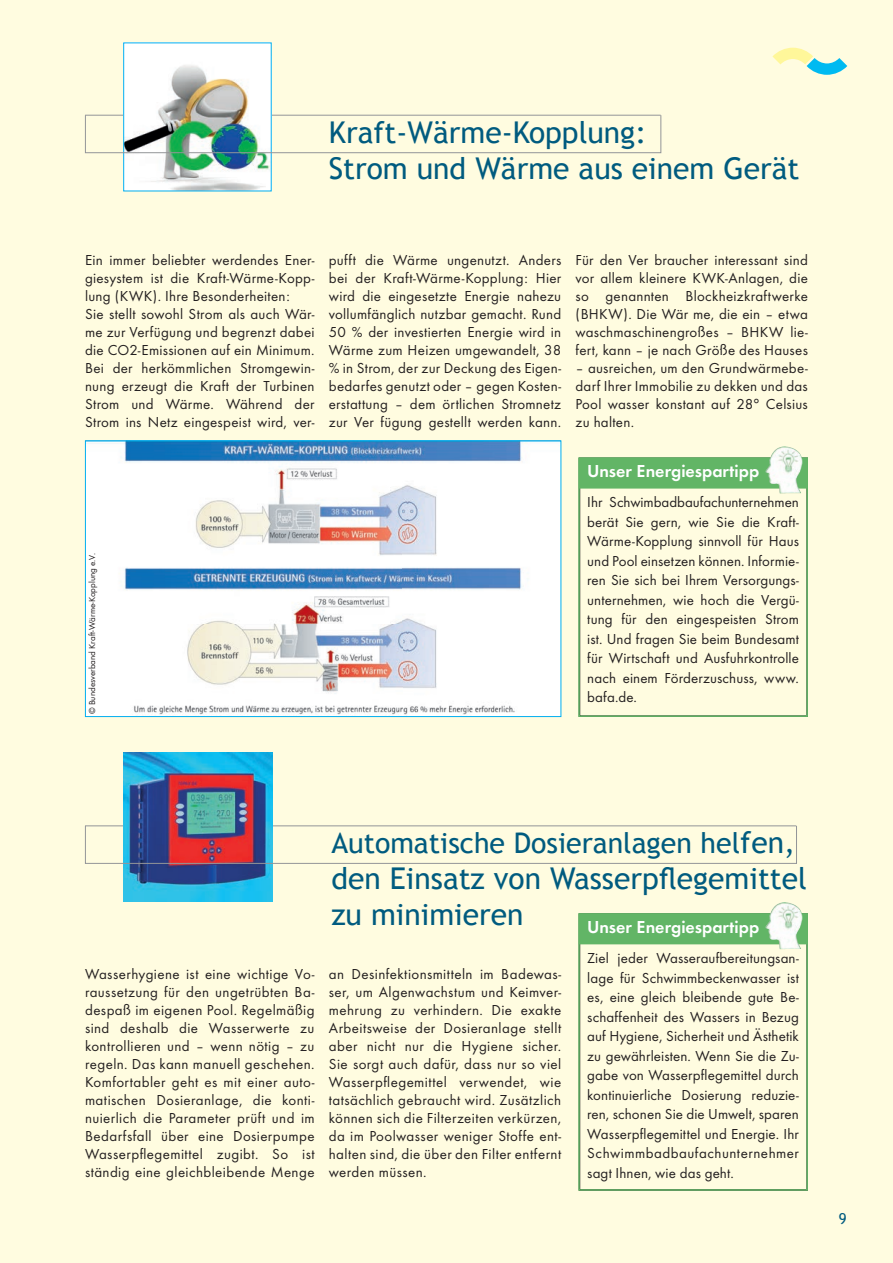
<style>
.page{position:relative;width:893px;height:1263px;background:#fffce0}
.page>*{position:absolute;margin:0;border:0;box-sizing:border-box;transform-origin:0 0}
.t1{font:30px/36px "Trebuchet MS";color:#005b7f}
.t2{font:28.5px "Trebuchet MS";color:#005b7f}
.t3{font:600 18px "Futura T";color:#fff}
.t4{font:15px/18px "Futura T";letter-spacing:.015em;color:#231f20;text-align:justify}
.t5{font:15px "Trebuchet MS";color:#005b7f}
.t6{font:9px "Futura T";color:#231f20}
.s1{font-size:30px}
</style>
<div class="page">
<svg style="left:772px;top:48px;width:75px;height:27px"></svg>
<div style="left:124px;top:43px;width:147px;height:148px;background:#fff"></div>
<img style="left:125px;top:65px;width:145px;height:124px">
<div style="left:85px;top:115px;width:576px;height:38px;border:1px solid #939598"></div>
<img style="left:123px;top:753px;width:149px;height:148px">
<div style="left:85px;top:825px;width:712px;height:39px;border:1px solid #939598"></div>
<div style="left:579px;top:458px;width:228px;height:30px;background:#62b566"></div>
<div style="left:579px;top:457px;width:229px;height:32px;border:2px solid #62b566"></div>
<div style="left:578px;top:457px;width:230px;height:260px;border:2px solid #62b566"></div>
<img style="left:765px;top:446px;width:37px;height:47px">
<div style="left:579px;top:914px;width:228px;height:30px;background:#62b566"></div>
<div style="left:578px;top:913px;width:230px;height:278px;border:2px solid #62b566"></div>
<img style="left:765px;top:902px;width:37px;height:47px">
<img style="left:87px;top:442px;width:472px;height:273px">
<div style="left:85px;top:440px;width:476px;height:277px;border:1px solid #00aeef"></div>
<h1 class="t1" style="left:329px;top:115px;width:472px">Kraft-Wärme-Kopplung:<br>Strom und Wärme aus einem Gerät</h1>
<p class="t4" style="left:85px;top:251px;width:231px;text-align:left">Ein immer beliebter werdendes Ener&shy;giesystem ist die Kraft-Wärme-Kopp&shy;lung (KWK). Ihre Besonderheiten:<br>Sie stellt sowohl Strom als auch Wär&shy;me zur Verfügung und begrenzt dabei die CO2-Emissionen auf ein Minimum.<br>Bei der herkömmlichen Stromgewin&shy;nung erzeugt die Kraft der Turbinen Strom und Wärme. Während der Strom ins Netz eingespeist wird, ver-</p>
<p class="t4" style="left:329px;top:251px;width:234px">pufft die Wärme ungenutzt. Anders bei der Kraft-Wärme-Kopplung: Hier wird die eingesetzte Energie nahezu vollumfänglich nutzbar gemacht. Rund 50 % der investierten Energie wird in Wärme zum Heizen umgewandelt, 38 % in Strom, der zur Deckung des Eigen&shy;bedarfes genutzt oder – gegen Kosten&shy;erstattung – dem örtlichen Stromnetz zur Ver fügung gestellt werden kann.</p>
<p class="t6" style="left:87px;top:714px;width:163px;rotate:-90deg">© Bundesverband Kraft-Wärme-Kopplung e.V.</p>
<p class="t4" style="left:575px;top:251px;width:234px">Für den Ver braucher interessant sind vor allem kleinere KWK-Anlagen, die so genannten Blockheizkraftwerke (BHKW). Die Wär me, die ein – etwa waschmaschinengroßes – BHKW lie&shy;fert, kann – je nach Größe des Hauses</p>
<p class="t4" style="left:575px;top:359px;width:234px">– ausreichen, um den Grundwärmebe&shy;darf Ihrer Immobilie zu dekken und das Pool wasser konstant auf 28° Celsius zu halten.</p>
<p class="t3" style="left:587px;top:460px;width:174px">Unser Energiespartipp</p>
<p class="t4" style="left:587px;top:492px;width:213px;line-height:19.5px">Ihr Schwimbadbaufachunternehmen berät Sie gern, wie Sie die Kraft-Wärme-Kopplung sinnvoll für Haus und Pool einsetzen können. Informie&shy;ren Sie sich bei Ihrem Versorgungs&shy;unternehmen, wie hoch die Vergü&shy;tung für den eingespeisten Strom ist. Und fragen Sie beim Bundesamt für Wirtschaft und Ausfuhrkontrolle nach einem Förderzuschuss, www. bafa.de.</p>
<p class="t4" style="left:85px;top:964px;width:231px">Wasserhygiene ist eine wichtige Vo&shy;raussetzung für den ungetrübten Ba&shy;despaß im eigenen Pool. Regelmäßig sind deshalb die Wasserwerte zu kontrollieren und – wenn nötig – zu regeln. Das kann manuell geschehen.<br>Komfortabler geht es mit einer auto&shy;matischen Dosieranlage, die konti&shy;nuierlich die Parameter prüft und im Bedarfsfall über eine Dosierpumpe Wasserpflegemittel zugibt. So ist ständig eine gleichbleibende Menge</p>
<h2 class="t2" style="left:331px;top:826px;width:465px">Automatische Dosieranlagen hel<span class="s1">fen,</span></h2>
<h1 class="t1" style="left:331px;top:861px;width:477px">den Einsatz von Wasserpflegemittel zu minimieren</h1>
<p class="t3" style="left:587px;top:916px;width:174px">Unser Energiespartipp</p>
<p class="t4" style="left:587px;top:948px;width:213px;line-height:19.5px">Ziel jeder Wasseraufbereitungsan&shy;lage für Schwimmbeckenwasser ist es, eine gleich bleibende gute Be&shy;schaffenheit des Wassers in Bezug auf Hygiene, Sicherheit und Ästhetik zu gewährleisten. Wenn Sie die Zu&shy;gabe von Wasserpflegemittel durch kontinuierliche Dosierung reduzie&shy;ren, schonen Sie die Umwelt, sparen Wasserpflegemittel und Energie. Ihr Schwimmbadbaufachunternehmer sagt Ihnen, wie das geht.</p>
<p class="t4" style="left:329px;top:964px;width:234px">an Desinfektionsmitteln im Badewas&shy;ser, um Algenwachstum und Keimver&shy;mehrung zu verhindern. Die exakte Arbeitsweise der Dosieranlage stellt aber nicht nur die Hygiene sicher.<br>Sie sorgt auch dafür, dass nur so viel Wasserpflegemittel verwendet, wie tatsächlich gebraucht wird. Zusätzlich können sich die Filterzeiten verkürzen, da im Poolwasser weniger Stoffe ent&shy;halten sind, die über den Filter entfernt werden müssen.</p>
<p class="t5" style="left:839px;top:1210px;width:9px">9</p>
</div>
